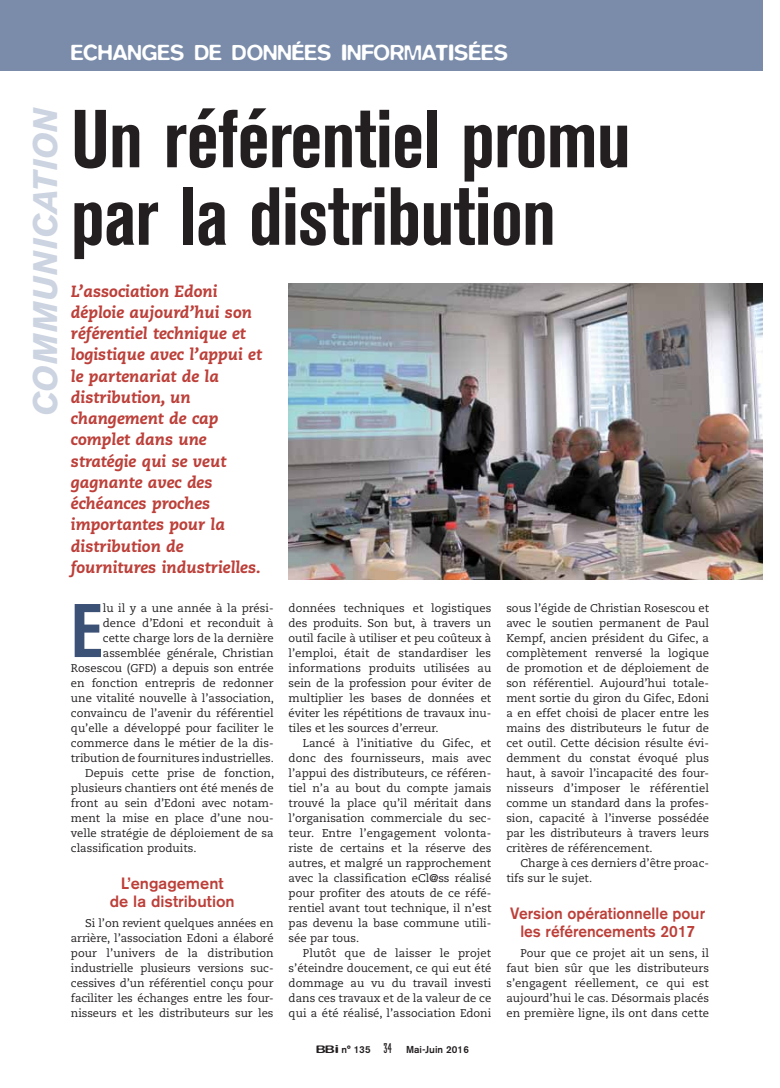
<style>
.page{position:relative;width:780px;height:1088px;background:#fff}
.page>*{position:absolute;margin:0;border:0;box-sizing:border-box;transform-origin:0 0}
.t1{font:700 condensed 81.25px/77.5px "Akzidenz Grotesk BE";letter-spacing:-.01em;color:#231f20}
.t2{font:700 condensed 75px "Akzidenz Grotesk BE";color:#3c5176}
.t3{font:italic 700 33.75px "Akzidenz Grotesk BE";letter-spacing:.02em;color:#ccd3e1}
.t4{font:500 22.5px "Blur";color:#fff}
.t5{font:italic 800 16.25px/21.2px "Caecilia";color:#bd3f39}
.t6{font:500 16.25px/18.8px "Akzidenz Grotesk BE";color:#bd3f39;text-align:center;scale:.95 1}
.t7{font:500 16.25px/18.8px "Akzidenz Grotesk BE";color:#bd3f39;text-align:center}
.t8{font:11.25px/15px "Caecilia";color:#231f20;text-align:justify}
.t9{font:500 10px "Akzidenz Grotesk BE";color:#231f20}
.s1{font-family:"Blur";font-size:11.25px}
.s2{font-family:"Industria Solid";font-weight:400;font-size:13.75px}
</style>
<div class="page">
<div style="left:0;top:0;width:762px;height:71px;background:#7a8caa"></div>
<img style="left:289px;top:283px;width:473px;height:296px">
<h3 class="t4" style="left:71px;top:45px;width:438px">ECHANGES DE DONNÉES INFORMATISÉES</h3>
<h3 class="t3" style="left:33px;top:416px;width:310px;rotate:-90deg">COMMUNICATION</h3>
<h1 class="t1" style="left:71px;top:107px;width:561px">Un référentiel promu par la distribution</h1>
<p class="t5" style="left:71px;top:282px;width:193px">L’association Edoni déploie aujourd’hui son référentiel technique et logistique avec l’appui et le partenariat de la distribution, un changement de cap complet dans une stratégie qui se veut gagnante avec des échéances proches importantes pour la distribution de fournitures industrielles.</p>
<h2 class="t2" style="left:71px;top:604px;width:33px">E</h2>
<p class="t8" style="left:103px;top:602px;width:172px">lu il y a une année à la prési-</p>
<p class="t8" style="left:506px;top:602px;width:204px">sous l’égide de Christian Rosescou et avec le soutien permanent de Paul Kempf, ancien président du Gifec, a complètement renversé la logique de promotion et de déploiement de son référentiel. Aujourd’hui totale&shy;ment sortie du giron du Gifec, Edoni a en effet choisi de placer entre les mains des distributeurs le futur de cet outil. Cette décision résulte évi&shy;demment du constat évoqué plus haut, à savoir l’incapacité des four&shy;nisseurs d’imposer le référentiel comme un standard dans la profes&shy;sion, capacité à l’inverse possédée par les distributeurs à travers leurs critères de référencement.</p>
<p class="t8" style="left:506px;top:856px;width:204px;text-indent:14px">Charge à ces derniers d’être proac&shy;tifs sur le sujet.</p>
<h3 class="t6" style="left:510px;top:905px;width:206px">Version opérationnelle pour les référencements 2017</h3>
<p class="t8" style="left:506px;top:947px;width:204px;text-indent:14px">Pour que ce projet ait un sens, il faut bien sûr que les distributeurs s’engagent réellement, ce qui est aujourd’hui le cas. Désormais placés en première ligne, ils ont dans cette</p>
<p class="t8" style="left:288px;top:602px;width:204px">données techniques et logistiques des produits. Son but, à travers un outil facile à utiliser et peu coûteux à l’emploi, était de standardiser les informations produits utilisées au sein de la profession pour éviter de multiplier les bases de données et éviter les répétitions de travaux inu&shy;tiles et les sources d’erreur.</p>
<p class="t8" style="left:288px;top:737px;width:204px;text-indent:14px">Lancé à l’initiative du Gifec, et donc des fournisseurs, mais avec l’appui des distributeurs, ce référen&shy;tiel n’a au bout du compte jamais trouvé la place qu’il méritait dans l’organisation commerciale du sec&shy;teur. Entre l’engagement volonta&shy;riste de certains et la réserve des autres, et malgré un rapprochement avec la classification eCl@ss réalisé pour profiter des atouts de ce réfé&shy;rentiel avant tout technique, il n’est pas devenu la base commune utili&shy;sée par tous.</p>
<p class="t8" style="left:288px;top:947px;width:204px;text-indent:14px">Plutôt que de laisser le projet s’éteindre doucement, ce qui eut été dommage au vu du travail investi dans ces travaux et de la valeur de ce qui a été réalisé, l’association Edoni</p>
<p class="t8" style="left:103px;top:617px;width:172px">dence d’Edoni et reconduit à</p>
<p class="t8" style="left:103px;top:632px;width:172px">cette charge lors de la dernière</p>
<p class="t8" style="left:103px;top:647px;width:172px">assemblée générale, Christian</p>
<p class="t8" style="left:71px;top:662px;width:204px">Rosescou (GFD) a depuis son entrée</p>
<p class="t8" style="left:71px;top:677px;width:204px">en fonction entrepris de redonner</p>
<p class="t8" style="left:71px;top:692px;width:205px">une vitalité nouvelle à l’association,</p>
<p class="t8" style="left:71px;top:707px;width:204px">convaincu de l’avenir du référentiel</p>
<p class="t8" style="left:71px;top:722px;width:204px">qu’elle a développé pour faciliter le</p>
<p class="t8" style="left:71px;top:737px;width:204px">commerce dans le métier de la dis-</p>
<p class="t8" style="left:71px;top:752px;width:205px">tribution de fournitures industrielles.</p>
<p class="t8" style="left:85px;top:767px;width:190px">Depuis cette prise de fonction,</p>
<p class="t8" style="left:71px;top:782px;width:204px">plusieurs chantiers ont été menés de</p>
<p class="t8" style="left:71px;top:797px;width:204px">front au sein d’Edoni avec notam-</p>
<p class="t8" style="left:71px;top:812px;width:204px">ment la mise en place d’une nou-</p>
<p class="t8" style="left:71px;top:827px;width:204px">velle stratégie de déploiement de sa</p>
<p class="t8" style="left:71px;top:842px;width:127px">classification produits.</p>
<h3 class="t7" style="left:110px;top:875px;width:126px">L’engagement de la distribution</h3>
<p class="t8" style="left:71px;top:917px;width:204px;text-indent:14px">Si l’on revient quelques années en arrière, l’association Edoni a élaboré pour l’univers de la distribution industrielle plusieurs versions suc&shy;cessives d’un référentiel conçu pour faciliter les échanges entre les four&shy;nisseurs et les distributeurs sur les</p>
<p class="t9" style="left:316px;top:1046px;width:77px"><span class="s1">BBi</span> n° 135 <span class="s2">34</span></p>
<p class="t9" style="left:406px;top:1046px;width:64px">Mai-Juin 2016</p>
</div>
